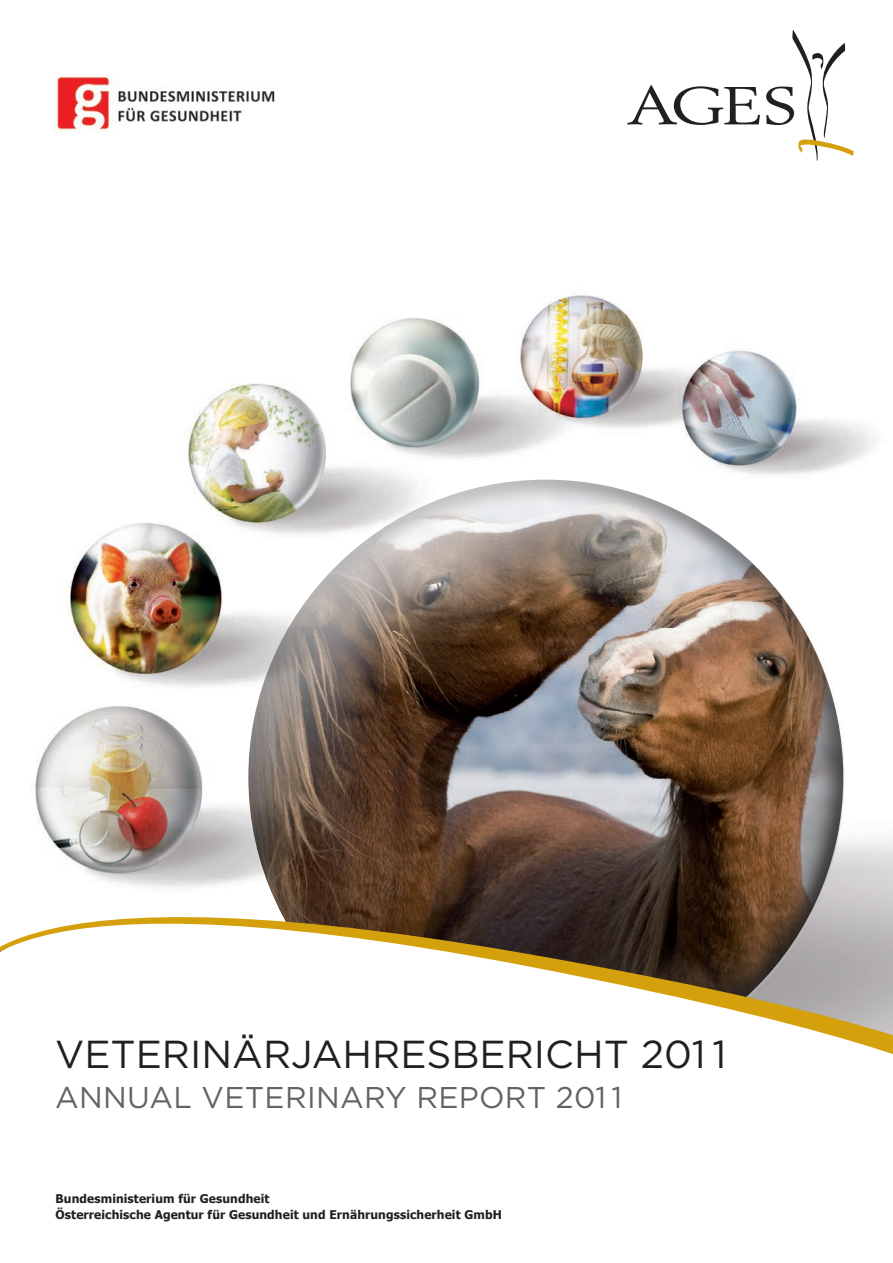
<style>
.page{position:relative;width:893px;height:1263px;background:#fff}
.page>*{position:absolute;margin:0;border:0;box-sizing:border-box;transform-origin:0 0}
.t1{font:39px "Gotham";color:#231f20}
.t2{font:30px "Gotham";letter-spacing:.01em;color:#636366}
.t3{font:700 12px/16.5px "Tahoma";letter-spacing:.01em;color:#231f20}
</style>
<div class="page">
<div style="left:245px;top:479px;width:599px;height:407px;background:#fff;opacity:.75"></div>
<div style="left:245px;top:563px;width:599px;height:512px;background:#231f20;opacity:.2"></div>
<img style="left:535px;top:295px;width:132px;height:133px">
<img style="left:68px;top:523px;width:266px;height:179px">
<img style="left:35px;top:705px;width:336px;height:202px">
<img style="left:350px;top:317px;width:259px;height:141px">
<img style="left:170px;top:380px;width:296px;height:164px">
<svg style="left:627px;top:85px;width:133px;height:40px"></svg>
<svg style="left:766px;top:30px;width:88px;height:131px"></svg>
<img style="left:667px;top:350px;width:207px;height:138px">
<img style="left:52px;top:76px;width:223px;height:57px">
<svg style="left:0;top:917px;width:893px;height:158px"></svg>
<h1 class="t1" style="left:55px;top:1033px;width:673px">VETERINÄRJAHRESBERICHT 201 1</h1>
<h2 class="t2" style="left:55px;top:1080px;width:569px">ANNUAL VETERINARY REPORT 201 1</h2>
<p class="t3" style="left:56px;top:1190px;width:448px">Bundesministerium für Gesundheit<br>Österreichische Agentur für Gesundheit und Ernährungssicherheit GmbH</p>
</div>
